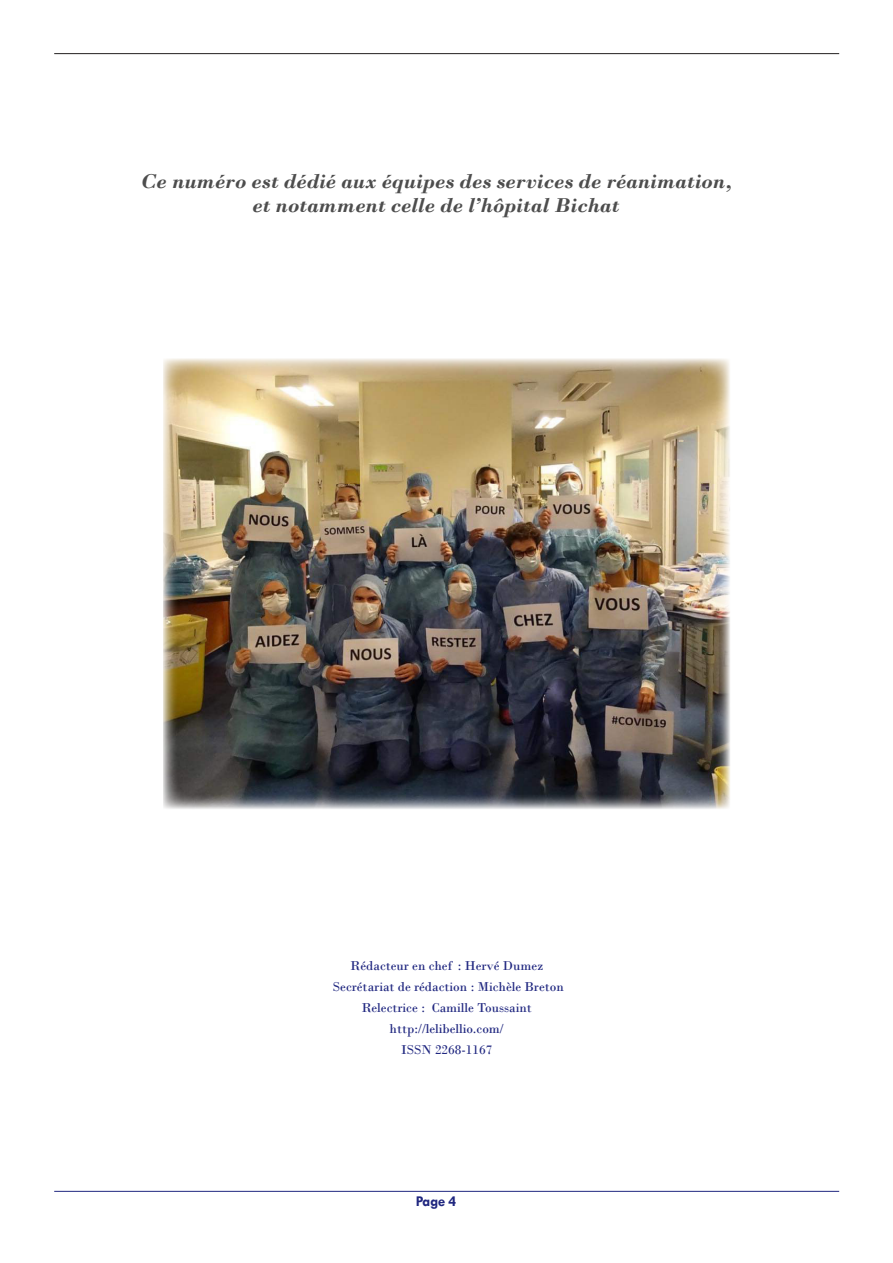
<style>
.page{position:relative;width:893px;height:1263px;background:#fff}
.page>*{position:absolute;margin:0;border:0;box-sizing:border-box;transform-origin:0 0}
.Article_-_bloc_pour{font:italic 700 21px/24px "Bodoni";color:#4d4d4d;text-align:center}
.Article_-_Auteur_2_o{font:700 15px "Tw Cen";color:#202780}
.t1{font:13.5px "Bodoni";color:#202780}
</style>
<div class="page">
<hr style="left:54px;top:1191px;width:785px;height:1px;background:#202780">
<hr style="left:54px;top:53px;width:785px;height:1px;background:#231f20">
<img style="left:163px;top:359px;width:567px;height:450px">
<p class="Article_-_bloc_pour" style="left:141px;top:169px;width:592px">Ce numéro est dédié aux équipes des services de réanimation, et notamment celle de l’hôpital Bichat</p>
<p class="t1" style="left:350px;top:957px;width:195px">Rédacteur en chef : Hervé Dumez</p>
<p class="t1" style="left:333px;top:978px;width:232px">Secrétariat de rédaction : Michèle Breton</p>
<p class="t1" style="left:362px;top:999px;width:172px">Relectrice : Camille Toussaint</p>
<p class="t1" style="left:390px;top:1020px;width:116px">http://lelibellio.com/</p>
<p class="t1" style="left:401px;top:1041px;width:93px">ISSN 2268-1167</p>
<p class="Article_-_Auteur_2_o" style="left:416px;top:1192px;width:42px">Page 4</p>
</div>
